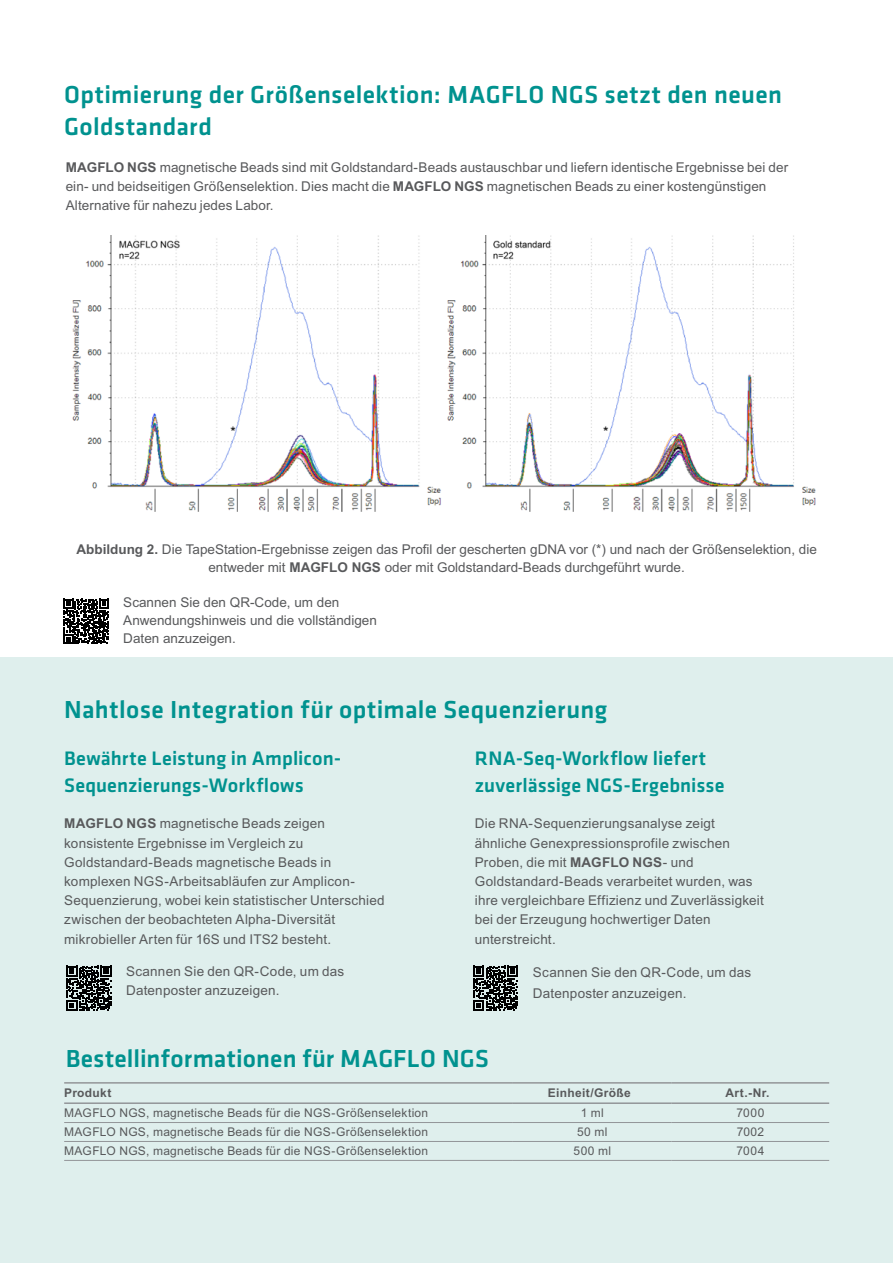
<style>
.page{position:relative;width:893px;height:1263px;background:#fff}
.page>*{position:absolute;margin:0;border:0;box-sizing:border-box;transform-origin:0 0}
.t1{font:500 25.5px/31.5px "Klavika Basic";letter-spacing:.015em;color:#00928f}
.t2{font:500 20.25px/27px "Klavika Basic";letter-spacing:.005em;color:#00928f}
.t3{font:13.5px/19.2px "Arial";letter-spacing:.015em;color:#58595b}
.t4{font:12px "Arial";letter-spacing:.02em;color:#58595b}
.t5{font:700 12px "Arial";letter-spacing:.025em;color:#58595b}
.s1{font-weight:700}
</style>
<div class="page">
<div style="left:0;top:657px;width:893px;height:606px;background:#dfefed"></div>
<img style="left:72px;top:235px;width:744px;height:277px">
<svg style="left:64px;top:599px;width:45px;height:45px"></svg>
<hr style="left:513px;top:1122px;width:159px;height:1px;background:#939598">
<hr style="left:672px;top:1122px;width:157px;height:1px;background:#939598">
<hr style="left:513px;top:1141px;width:159px;height:1px;background:#939598">
<hr style="left:672px;top:1141px;width:157px;height:1px;background:#939598">
<hr style="left:513px;top:1160px;width:159px;height:1px;background:#939598">
<hr style="left:672px;top:1160px;width:157px;height:1px;background:#939598">
<hr style="left:64px;top:1082px;width:449px;height:1px;background:#939598">
<hr style="left:513px;top:1082px;width:159px;height:1px;background:#939598">
<hr style="left:672px;top:1082px;width:157px;height:1px;background:#939598">
<hr style="left:64px;top:1102px;width:449px;height:2px;background:#939598">
<hr style="left:513px;top:1102px;width:159px;height:2px;background:#939598">
<hr style="left:672px;top:1102px;width:157px;height:2px;background:#939598">
<hr style="left:64px;top:1122px;width:449px;height:1px;background:#939598">
<hr style="left:64px;top:1141px;width:449px;height:1px;background:#939598">
<hr style="left:64px;top:1160px;width:449px;height:1px;background:#939598">
<svg style="left:67px;top:966px;width:44px;height:45px"></svg>
<svg style="left:473px;top:966px;width:45px;height:45px"></svg>
<h1 class="t1" style="left:64px;top:78px;width:719px">Optimierung der Größenselektion: MAGFLO NGS setzt den neuen<br>Goldstandard</h1>
<p class="t3" style="left:66px;top:158px;width:724px"><span class="s1">MAGFLO NGS</span> magnetische Beads sind mit Goldstandard-Beads austauschbar und liefern identische Ergebnisse bei der ein- und beidseitigen Größenselektion. Dies macht die <span class="s1">MAGFLO NGS</span> magnetischen Beads zu einer kostengünstigen<br>Alternative für nahezu jedes Labor.</p>
<p class="t3" style="left:76px;top:541px;width:742px;line-height:18px;text-align:center"><span class="s1">Abbildung 2.</span> Die TapeStation-Ergebnisse zeigen das Profil der gescherten gDNA vor (*) und nach der Größenselektion, die entweder mit <span class="s1">MAGFLO NGS</span> oder mit Goldstandard-Beads durchgeführt wurde.</p>
<p class="t3" style="left:123px;top:594px;width:255px;line-height:18px">Scannen Sie den QR-Code, um den<br>Anwendungshinweis und die vollständigen<br>Daten anzuzeigen.</p>
<h1 class="t1" style="left:64px;top:693px;width:544px">Nahtlose Integration für optimale Sequenzierung</h1>
<h2 class="t2" style="left:64px;top:744px;width:279px">Bewährte Leistung in Amplicon-<br>Sequenzierungs-Workflows</h2>
<h2 class="t2" style="left:475px;top:744px;width:251px">RNA-Seq-Workflow liefert zuverlässige NGS-Ergebnisse</h2>
<p class="t3" style="left:64px;top:814px;width:322px"><span class="s1">MAGFLO NGS</span> magnetische Beads zeigen konsistente Ergebnisse im Vergleich zu Goldstandard-Beads magnetische Beads in komplexen NGS-Arbeitsabläufen zur Amplicon-Sequenzierung, wobei kein statistischer Unterschied zwischen der beobachteten Alpha-Diversität mikrobieller Arten für 16S und ITS2 besteht.</p>
<p class="t3" style="left:126px;top:961px;width:220px">Scannen Sie den QR-Code, um das<br>Datenposter anzuzeigen.</p>
<p class="t3" style="left:475px;top:814px;width:290px">Die RNA-Sequenzierungsanalyse zeigt ähnliche Genexpressionsprofile zwischen Proben, die mit <span class="s1">MAGFLO NGS</span>- und Goldstandard-Beads verarbeitet wurden, was ihre vergleichbare Effizienz und Zuverlässigkeit bei der Erzeugung hochwertiger Daten unterstreicht.</p>
<p class="t3" style="left:533px;top:962px;width:220px;line-height:21px">Scannen Sie den QR-Code, um das<br>Datenposter anzuzeigen.</p>
<h1 class="t1" style="left:66px;top:1042px;width:425px">Bestellinformationen für MAGFLO NGS</h1>
<p class="t5" style="left:64px;top:1085px;width:49px">Produkt</p>
<p class="t5" style="left:548px;top:1085px;width:84px">Einheit/Größe</p>
<p class="t5" style="left:725px;top:1085px;width:45px">Art.-Nr.</p>
<p class="t4" style="left:64px;top:1105px;width:366px">MAGFLO NGS, magnetische Beads für die NGS-Größenselektion</p>
<p class="t4" style="left:581px;top:1105px;width:25px">1 ml</p>
<p class="t4" style="left:736px;top:1105px;width:29px">7000</p>
<p class="t4" style="left:64px;top:1124px;width:366px">MAGFLO NGS, magnetische Beads für die NGS-Größenselektion</p>
<p class="t4" style="left:577px;top:1124px;width:32px">50 ml</p>
<p class="t4" style="left:737px;top:1124px;width:29px">7002</p>
<p class="t4" style="left:64px;top:1143px;width:366px">MAGFLO NGS, magnetische Beads für die NGS-Größenselektion</p>
<p class="t4" style="left:574px;top:1143px;width:39px">500 ml</p>
<p class="t4" style="left:737px;top:1143px;width:29px">7004</p>
</div>
